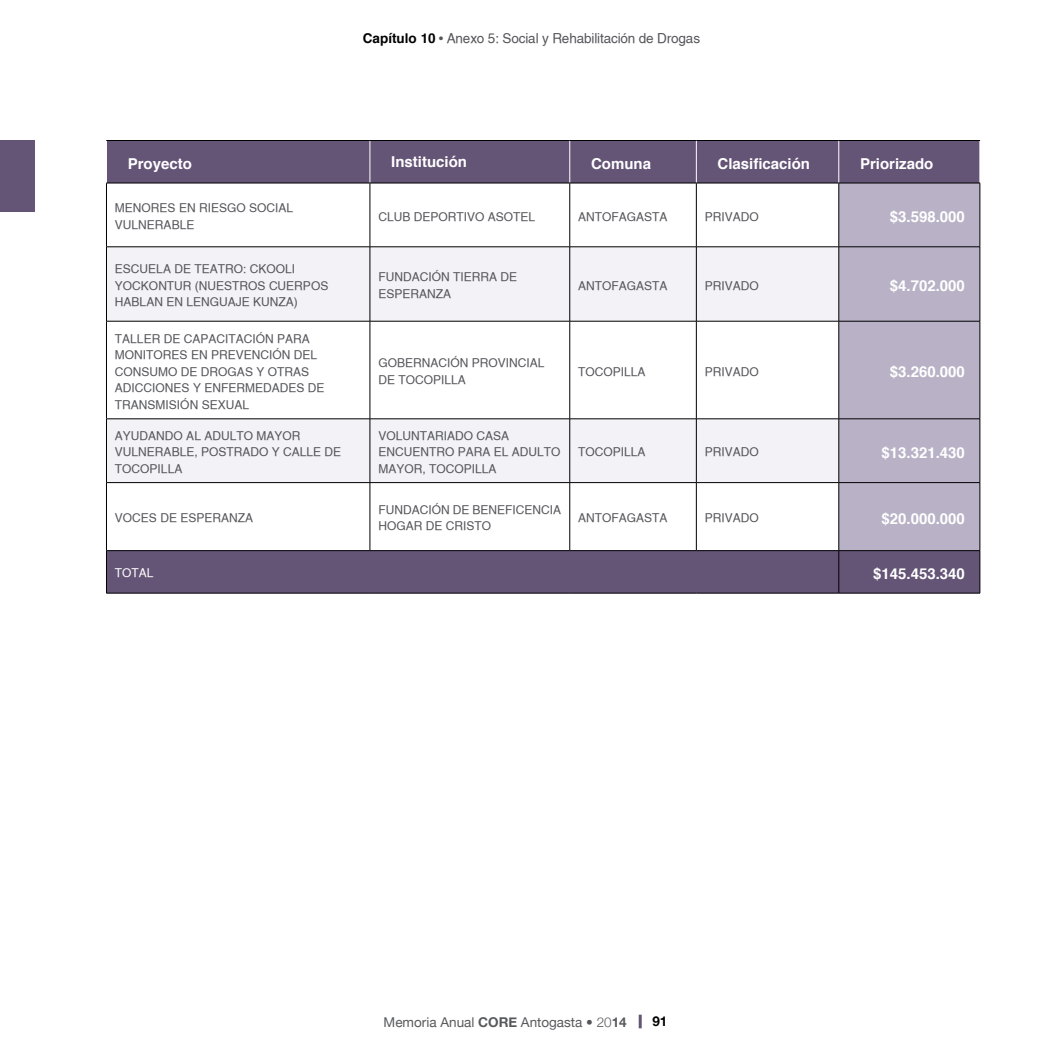
<style>
.page{position:relative;width:1063px;height:1063px;background:#fff}
.page>*{position:absolute;margin:0;border:0;box-sizing:border-box;transform-origin:0 0}
.t1{font:700 15px "Helvetica";color:#fff}
.t2{font:13.5px "Helvetica";letter-spacing:-.01em;color:#55565a}
.t3{font:13.5px "Helvetica Neue";color:#58595b}
.t4{font:700 13.5px "Helvetica Neue";color:#000}
.t5{font:12px/16.5px "Helvetica";color:#55565a}
.t6{font:12px "Helvetica";color:#fff}
.s1{font-weight:700;color:#000}
.s2{font-family:"Helvetica Neue";font-size:10.5px}
.s3{font-weight:700}
.s4{color:#55565a}
.s5{font-weight:300}
</style>
<div class="page">
<svg style="left:639px;top:1015px;width:3px;height:13px"></svg>
<div style="left:0;top:140px;width:34px;height:72px;background:#645476"></div>
<div style="left:107px;top:141px;width:873px;height:42px;background:#645476"></div>
<div style="left:840px;top:184px;width:140px;height:366px;background:#b9b2c6"></div>
<svg style="left:107px;top:248px;width:732px;height:234px;fill:#f3f2f6"></svg>
<div style="left:107px;top:551px;width:873px;height:42px;background:#645476"></div>
<hr style="left:370px;top:141px;width:1px;height:42px;background:#fff">
<hr style="left:570px;top:141px;width:1px;height:42px;background:#fff">
<hr style="left:696px;top:141px;width:1px;height:42px;background:#fff">
<hr style="left:839px;top:141px;width:1px;height:42px;background:#fff">
<hr style="left:106px;top:183px;width:1px;height:64px;background:#000">
<hr style="left:980px;top:183px;width:1px;height:64px;background:#000">
<hr style="left:106px;top:247px;width:264px;height:1px;background:#000">
<hr style="left:106px;top:247px;width:1px;height:74px;background:#000">
<hr style="left:370px;top:247px;width:1px;height:74px;background:#000">
<hr style="left:570px;top:247px;width:1px;height:74px;background:#000">
<hr style="left:696px;top:247px;width:1px;height:74px;background:#000">
<hr style="left:839px;top:247px;width:141px;height:1px;background:#000">
<hr style="left:839px;top:247px;width:1px;height:74px;background:#000">
<hr style="left:980px;top:247px;width:1px;height:74px;background:#000">
<hr style="left:106px;top:321px;width:264px;height:1px;background:#000">
<hr style="left:106px;top:321px;width:1px;height:98px;background:#000">
<hr style="left:370px;top:321px;width:200px;height:1px;background:#000">
<hr style="left:370px;top:321px;width:1px;height:98px;background:#000">
<hr style="left:570px;top:321px;width:126px;height:1px;background:#000">
<hr style="left:570px;top:321px;width:1px;height:98px;background:#000">
<hr style="left:696px;top:321px;width:143px;height:1px;background:#000">
<hr style="left:696px;top:321px;width:1px;height:98px;background:#000">
<hr style="left:839px;top:321px;width:141px;height:1px;background:#000">
<hr style="left:839px;top:321px;width:1px;height:98px;background:#000">
<hr style="left:980px;top:321px;width:1px;height:98px;background:#000">
<hr style="left:839px;top:419px;width:141px;height:1px;background:#000">
<hr style="left:980px;top:419px;width:1px;height:63px;background:#000">
<hr style="left:106px;top:483px;width:1px;height:67px;background:#000">
<hr style="left:370px;top:483px;width:1px;height:67px;background:#000">
<hr style="left:570px;top:483px;width:1px;height:67px;background:#000">
<hr style="left:696px;top:483px;width:1px;height:67px;background:#000">
<hr style="left:839px;top:482px;width:141px;height:1px;background:#000">
<hr style="left:839px;top:483px;width:1px;height:67px;background:#000">
<hr style="left:980px;top:483px;width:1px;height:67px;background:#000">
<hr style="left:370px;top:183px;width:1px;height:64px;background:#000">
<hr style="left:370px;top:247px;width:200px;height:1px;background:#000">
<hr style="left:570px;top:183px;width:1px;height:64px;background:#000">
<hr style="left:570px;top:247px;width:126px;height:1px;background:#000">
<hr style="left:696px;top:183px;width:1px;height:64px;background:#000">
<hr style="left:839px;top:183px;width:1px;height:64px;background:#000">
<hr style="left:696px;top:247px;width:143px;height:1px;background:#000">
<hr style="left:106px;top:140px;width:264px;height:1px;background:#000">
<hr style="left:370px;top:140px;width:200px;height:1px;background:#000">
<hr style="left:570px;top:140px;width:126px;height:1px;background:#000">
<hr style="left:696px;top:140px;width:143px;height:1px;background:#000">
<hr style="left:839px;top:140px;width:141px;height:1px;background:#000">
<hr style="left:839px;top:183px;width:141px;height:1px;background:#000">
<hr style="left:839px;top:550px;width:141px;height:1px;background:#000">
<hr style="left:980px;top:551px;width:1px;height:42px;background:#000">
<hr style="left:839px;top:593px;width:141px;height:1px;background:#000">
<hr style="left:106px;top:419px;width:264px;height:1px;background:#000">
<hr style="left:106px;top:419px;width:1px;height:63px;background:#000">
<hr style="left:106px;top:482px;width:264px;height:1px;background:#000">
<hr style="left:370px;top:419px;width:200px;height:1px;background:#000">
<hr style="left:370px;top:419px;width:1px;height:63px;background:#000">
<hr style="left:370px;top:482px;width:200px;height:1px;background:#000">
<hr style="left:570px;top:419px;width:126px;height:1px;background:#000">
<hr style="left:570px;top:419px;width:1px;height:63px;background:#000">
<hr style="left:570px;top:482px;width:126px;height:1px;background:#000">
<hr style="left:696px;top:419px;width:143px;height:1px;background:#000">
<hr style="left:696px;top:419px;width:1px;height:63px;background:#000">
<hr style="left:839px;top:419px;width:1px;height:63px;background:#000">
<hr style="left:696px;top:482px;width:143px;height:1px;background:#000">
<hr style="left:106px;top:550px;width:264px;height:1px;background:#000">
<hr style="left:106px;top:551px;width:1px;height:42px;background:#000">
<hr style="left:370px;top:550px;width:200px;height:1px;background:#000">
<hr style="left:570px;top:550px;width:126px;height:1px;background:#000">
<hr style="left:696px;top:550px;width:143px;height:1px;background:#000">
<hr style="left:839px;top:551px;width:1px;height:42px;background:#000">
<hr style="left:106px;top:593px;width:264px;height:1px;background:#000">
<hr style="left:370px;top:593px;width:200px;height:1px;background:#000">
<hr style="left:570px;top:593px;width:126px;height:1px;background:#000">
<hr style="left:696px;top:593px;width:143px;height:1px;background:#000">
<hr style="left:106px;top:183px;width:264px;height:1px;background:#000">
<hr style="left:370px;top:183px;width:200px;height:1px;background:#000">
<hr style="left:570px;top:183px;width:126px;height:1px;background:#000">
<hr style="left:696px;top:183px;width:143px;height:1px;background:#000">
<p class="t2" style="left:363px;top:31px;width:339px"><span class="s1">Capítulo 10</span> <span class="s2">•</span> ANEXO 5: SOCIAL Y REHABILITACIÓN DE DROGAS</p>
<p class="t1" style="left:128px;top:152px;width:66px">Proyecto</p>
<p class="t1" style="left:391px;top:150px;width:77px">Institución</p>
<p class="t1" style="left:591px;top:152px;width:61px">Comuna</p>
<p class="t1" style="left:718px;top:152px;width:94px">Clasificación</p>
<p class="t1" style="left:860px;top:152px;width:75px">Priorizado</p>
<p class="t5" style="left:115px;top:200px;width:180px">MENORES EN RIESGO SOCIAL<br>VULNERABLE</p>
<p class="t5" style="left:378px;top:208px;width:158px">CLUB DEPORTIVO ASOTEL</p>
<p class="t5" style="left:578px;top:208px;width:91px">ANTOFAGASTA</p>
<p class="t5" style="left:705px;top:208px;width:17px">PRIVADO</p>
<p class="t1" style="left:890px;top:205px;width:77px">$3.598.000</p>
<p class="t5" style="left:115px;top:261px;width:215px">ESCUELA DE TEATRO: CKOOLI<br>YOCKONTUR (NUESTROS CUERPOS<br>HABLAN EN LENGUAJE KUNZA)</p>
<p class="t5" style="left:378px;top:269px;width:140px">FUNDACIÓN TIERRA DE<br>ESPERANZA</p>
<p class="t5" style="left:578px;top:277px;width:91px">ANTOFAGASTA</p>
<p class="t5" style="left:705px;top:277px;width:17px">PRIVADO</p>
<p class="t1" style="left:890px;top:274px;width:77px">$4.702.000</p>
<p class="t5" style="left:115px;top:330px;width:211px">TALLER DE CAPACITACIÓN PARA<br>MONITORES EN PREVENCIÓN DEL<br>CONSUMO DE DROGAS Y OTRAS<br>ADICCIONES Y ENFERMEDADES DE<br>TRANSMISIÓN SEXUAL</p>
<p class="t5" style="left:378px;top:355px;width:168px">GOBERNACIÓN PROVINCIAL<br>DE TOCOPILLA</p>
<p class="t5" style="left:578px;top:363px;width:69px">TOCOPILLA</p>
<p class="t5" style="left:705px;top:363px;width:17px">PRIVADO</p>
<p class="t1" style="left:890px;top:360px;width:77px">$3.260.000</p>
<p class="t5" style="left:115px;top:427px;width:228px">AYUDANDO AL ADULTO MAYOR<br>VULNERABLE, POSTRADO Y CALLE DE<br>TOCOPILLA</p>
<p class="t5" style="left:378px;top:427px;width:184px">VOLUNTARIADO CASA<br>ENCUENTRO PARA EL ADULTO<br>MAYOR, TOCOPILLA</p>
<p class="t5" style="left:578px;top:444px;width:69px">TOCOPILLA</p>
<p class="t5" style="left:705px;top:444px;width:17px">PRIVADO</p>
<p class="t1" style="left:882px;top:441px;width:85px">$13.321.430</p>
<p class="t5" style="left:115px;top:510px;width:140px">VOCES DE ESPERANZA</p>
<p class="t5" style="left:378px;top:501px;width:184px">FUNDACIÓN DE BENEFICENCIA<br>HOGAR DE CRISTO</p>
<p class="t5" style="left:578px;top:510px;width:91px">ANTOFAGASTA</p>
<p class="t5" style="left:705px;top:510px;width:17px">PRIVADO</p>
<p class="t1" style="left:882px;top:506px;width:85px">$20.000.000</p>
<p class="t6" style="left:115px;top:566px;width:16px">TOTAL</p>
<p class="t1" style="left:873px;top:562px;width:93px">$145.453.340</p>
<p class="t3" style="left:384px;top:1014px;width:245px">Memoria Anual <span class="s3">CORE</span> Antogasta <span class="s4">•</span> <span class="s5">20</span><span class="s3">14</span></p>
<p class="t4" style="left:652px;top:1013px;width:17px">91</p>
</div>
